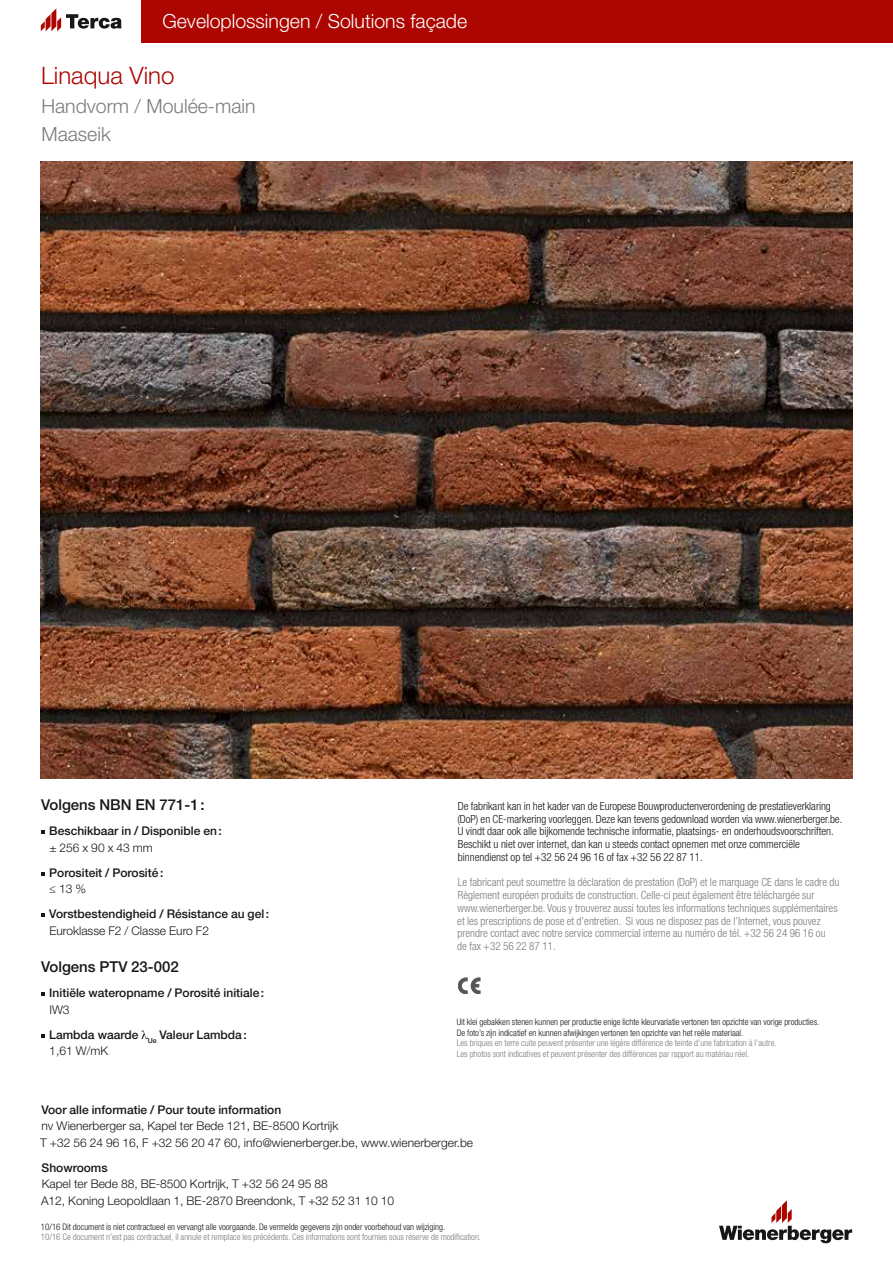
<style>
.page{position:relative;width:893px;height:1263px;background:#fff}
.page>*{position:absolute;margin:0;border:0;box-sizing:border-box;transform-origin:0 0}
.t1{font:300 24px "Helvetica Neue LT Std";color:#ad0600}
.t2{font:300 19.5px "Helvetica Neue LT Std";color:#fff}
.t3{font:300 19.5px/28.5px "Helvetica Neue LT Std";color:#7a7b7a}
.t4{font:500 15px "Helvetica Neue LT Std";color:#181716}
.t5{font:300 12px/16.5px "Helvetica Neue LT Std";color:#181716}
.t6{font:500 12px/25px "Helvetica Neue LT Std";color:#181716}
.t7{font:300 condensed 11.25px/12.8px "Helvetica Neue LT Std";color:#7a7b7a}
.t8{font:300 condensed 11.25px/12.8px "Helvetica Neue LT Std";color:#181716}
.t9{font:300 condensed 9px/10.5px "Helvetica Neue LT Std";color:#181716}
.t10{font:300 condensed 9px/10.5px "Helvetica Neue LT Std";color:#7a7b7a}
.s1{font-weight:300}
</style>
<div class="page">
<svg style="left:719px;top:1200px;width:133px;height:43px"></svg>
<svg style="left:41px;top:8px;width:81px;height:23px"></svg>
<div style="left:142px;top:0;width:751px;height:43px;background:#ad0600"></div>
<svg style="left:41px;top:830px;width:3px;height:4px"></svg>
<svg style="left:41px;top:913px;width:3px;height:4px"></svg>
<svg style="left:41px;top:992px;width:3px;height:4px"></svg>
<svg style="left:141px;top:1030px;width:7px;height:9px"></svg>
<svg style="left:463px;top:977px;width:18px;height:17px"></svg>
<svg style="left:458px;top:978px;width:22px;height:16px"></svg>
<img style="left:41px;top:162px;width:811px;height:616px">
<h2 class="t2" style="left:162px;top:9px;width:306px">Geveloplossingen / Solutions façade</h2>
<h1 class="t1" style="left:41px;top:61px;width:135px">Linaqua Vino</h1>
<h2 class="t3" style="left:41px;top:91px;width:216px">Handvorm / Moulée-main<br>Maaseik</h2>
<h3 class="t4" style="left:41px;top:796px;width:165px">Volgens NBN EN 771-1:</h3>
<p class="t6" style="left:49px;top:818px;width:174px">Beschikbaar in / Disponible en:</p>
<p class="t5" style="left:49px;top:839px;width:105px">± 256 x 90 x 43 mm</p>
<p class="t6" style="left:49px;top:860px;width:116px">Porositeit / Porosité:</p>
<p class="t5" style="left:49px;top:880px;width:38px">≤ 13 %</p>
<p class="t6" style="left:49px;top:901px;width:221px">Vorstbestendigheid / Résistance au gel:</p>
<p class="t5" style="left:49px;top:922px;width:161px">Euroklasse F2 / Classe Euro F2</p>
<h3 class="t4" style="left:41px;top:958px;width:139px">Volgens PTV 23-002</h3>
<p class="t6" style="left:49px;top:980px;width:216px">Initiële wateropname / Porosité initiale:</p>
<p class="t6" style="left:49px;top:997px;width:199px"><span class="s1">IW3<br></span>Lambda waarde <sub>Ue</sub> Valeur Lambda:</p>
<p class="t5" style="left:49px;top:1043px;width:61px">1,61 W/mK</p>
<p class="t8" style="left:457px;top:799px;width:386px">De fabrikant kan in het kader van de Europese Bouwproductenverordening de prestatieverklaring (DoP) en CE-markering voorleggen. Deze kan tevens gedownload worden via www.wienerberger.be.<br>U vindt daar ook alle bijkomende technische informatie, plaatsings- en onderhouds voorschriften.<br>Beschikt u niet over internet, dan kan u steeds contact opnemen met onze commerciële binnendienst op tel +32 56 24 96 16 of fax +32 56 22 87 11.</p>
<p class="t7" style="left:457px;top:876px;width:384px">Le fabricant peut soumettre la déclaration de prestation (DoP) et le marquage CE dans le cadre du Règlement européen produits de construction. Celle-ci peut également être téléchargée sur www.wienerberger.be. Vous y trouverez aussi toutes les informations techniques supplémentaires et les prescriptions de pose et d’entretien. Si vous ne disposez pas de l’Internet, vous pouvez prendre contact avec notre service commercial interne au numéro de tél. +32 56 24 96 16 ou<br>de fax +32 56 22 87 11.</p>
<p class="t9" style="left:457px;top:1017px;width:364px">Uit klei gebakken stenen kunnen per productie enige lichte kleurvariatie vertonen ten opzichte van vorige producties.<br>De foto’s zijn indicatief en kunnen afwijkingen vertonen ten opzichte van het reële materiaal.</p>
<p class="t10" style="left:457px;top:1038px;width:321px">Les briques en terre cuite peuvent présenter une légère différence de teinte d’une fabrication à l’autre.<br>Les photos sont indicatives et peuvent présenter des différences par rapport au matériau réel.</p>
<p class="t6" style="left:41px;top:1096px;width:241px">Voor alle informatie / Pour toute information</p>
<p class="t5" style="left:40px;top:1117px;width:434px">nv Wienerberger sa, Kapel ter Bede 121, BE-8500 Kortrijk<br>T +32 56 24 96 16, F +32 56 20 47 60, info@wienerberger.be, www.wienerberger.be</p>
<p class="t6" style="left:42px;top:1154px;width:68px">Showrooms</p>
<p class="t5" style="left:41px;top:1175px;width:355px">Kapel ter Bede 88, BE-8500 Kortrijk, T +32 56 24 95 88<br>A12, Koning Leopoldlaan 1, BE-2870 Breendonk, T +32 52 31 10 10</p>
<p class="t9" style="left:41px;top:1221px;width:406px">10/16 Dit document is niet contractueel en vervangt alle voorgaande. De vermelde gegevens zijn onder voorbehoud van wijziging.</p>
<p class="t10" style="left:41px;top:1231px;width:442px">10/16 Ce document n’est pas contractuel, il annule et remplace les précédents. Ces informations sont fournies sous réserve de modification.</p>
</div>
